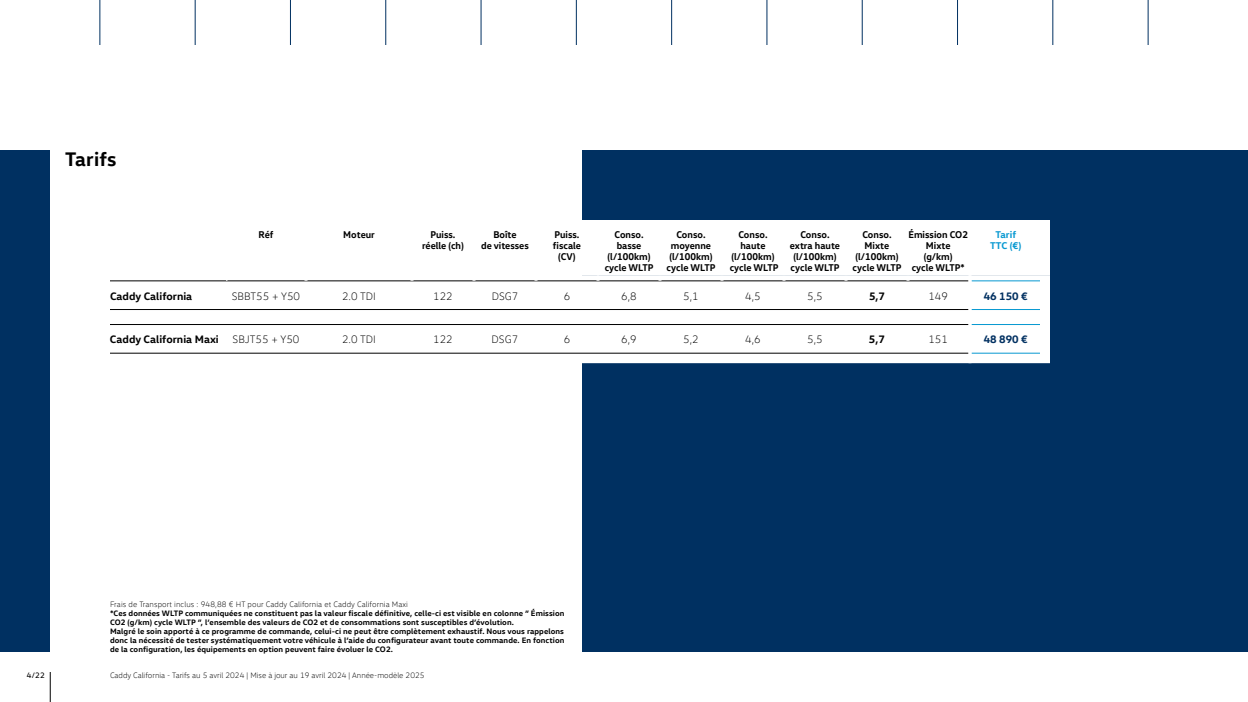
<style>
.page{position:relative;width:1248px;height:702px;background:#fff}
.page>*{position:absolute;margin:0;border:0;box-sizing:border-box;transform-origin:0 0}
.t1{font:700 20px "VW Head";letter-spacing:.01em;color:#000}
.t2{font:300 11px "VW Head";color:#000}
.t3{font:700 11px "VW Head";color:#000}
.t4{font:700 11px "VW Head";color:#003061}
.t5{font:700 10px/11px "VW Head";color:#000;text-align:center;scale:.95 1}
.t6{font:700 10px/11px "VW Head";color:#0798d1;text-align:center}
.t7{font:700 8px/9px "VW Head";letter-spacing:.01em;color:#000}
.t8{font:300 8px "VW Head";color:#000}
.t9{font:8px "VW Head";color:#000}
</style>
<div class="page">
<hr style="left:50px;top:672px;width:1px;height:30px;background:#000">
<div style="left:0;top:150px;width:50px;height:502px;background:#003061"></div>
<div style="left:583px;top:150px;width:665px;height:502px;background:#003061"></div>
<div style="left:582px;top:220px;width:468px;height:56px;background:#fff"></div>
<svg style="left:110px;top:276px;width:940px;height:87px"></svg>
<hr style="left:598px;top:230px;width:1px;height:46px;background:#fff">
<hr style="left:226px;top:281px;width:80px;height:1px;background:#000">
<hr style="left:306px;top:281px;width:106px;height:1px;background:#000">
<hr style="left:412px;top:281px;width:62px;height:1px;background:#000">
<hr style="left:474px;top:281px;width:62px;height:1px;background:#000">
<hr style="left:536px;top:281px;width:62px;height:1px;background:#000">
<hr style="left:598px;top:281px;width:62px;height:1px;background:#000">
<hr style="left:660px;top:281px;width:62px;height:1px;background:#000">
<hr style="left:722px;top:281px;width:62px;height:1px;background:#000">
<hr style="left:784px;top:281px;width:62px;height:1px;background:#000">
<hr style="left:846px;top:281px;width:62px;height:1px;background:#000">
<hr style="left:908px;top:281px;width:60px;height:1px;background:#000">
<hr style="left:226px;top:309px;width:80px;height:1px;background:#000">
<hr style="left:306px;top:309px;width:106px;height:1px;background:#000">
<hr style="left:412px;top:309px;width:62px;height:1px;background:#000">
<hr style="left:474px;top:309px;width:62px;height:1px;background:#000">
<hr style="left:536px;top:309px;width:62px;height:1px;background:#000">
<hr style="left:598px;top:309px;width:62px;height:1px;background:#000">
<hr style="left:660px;top:309px;width:62px;height:1px;background:#000">
<hr style="left:722px;top:309px;width:62px;height:1px;background:#000">
<hr style="left:784px;top:309px;width:62px;height:1px;background:#000">
<hr style="left:846px;top:309px;width:62px;height:1px;background:#000">
<hr style="left:908px;top:309px;width:60px;height:1px;background:#000">
<hr style="left:226px;top:324px;width:80px;height:1px;background:#000">
<hr style="left:306px;top:324px;width:106px;height:1px;background:#000">
<hr style="left:412px;top:324px;width:62px;height:1px;background:#000">
<hr style="left:474px;top:324px;width:62px;height:1px;background:#000">
<hr style="left:536px;top:324px;width:62px;height:1px;background:#000">
<hr style="left:598px;top:324px;width:62px;height:1px;background:#000">
<hr style="left:660px;top:324px;width:62px;height:1px;background:#000">
<hr style="left:722px;top:324px;width:62px;height:1px;background:#000">
<hr style="left:784px;top:324px;width:62px;height:1px;background:#000">
<hr style="left:846px;top:324px;width:62px;height:1px;background:#000">
<hr style="left:908px;top:324px;width:60px;height:1px;background:#000">
<hr style="left:226px;top:353px;width:80px;height:1px;background:#000">
<hr style="left:306px;top:353px;width:106px;height:1px;background:#000">
<hr style="left:412px;top:353px;width:62px;height:1px;background:#000">
<hr style="left:474px;top:353px;width:62px;height:1px;background:#000">
<hr style="left:536px;top:353px;width:62px;height:1px;background:#000">
<hr style="left:598px;top:353px;width:62px;height:1px;background:#000">
<hr style="left:660px;top:353px;width:62px;height:1px;background:#000">
<hr style="left:722px;top:353px;width:62px;height:1px;background:#000">
<hr style="left:784px;top:353px;width:62px;height:1px;background:#000">
<hr style="left:846px;top:353px;width:62px;height:1px;background:#000">
<hr style="left:908px;top:353px;width:60px;height:1px;background:#000">
<hr style="left:110px;top:309px;width:116px;height:1px;background:#000">
<hr style="left:110px;top:353px;width:116px;height:1px;background:#000">
<svg style="left:224px;top:276px;width:4px;height:5px"></svg>
<svg style="left:304px;top:276px;width:4px;height:5px"></svg>
<svg style="left:410px;top:276px;width:4px;height:5px"></svg>
<svg style="left:472px;top:276px;width:4px;height:5px"></svg>
<svg style="left:534px;top:276px;width:4px;height:5px"></svg>
<svg style="left:596px;top:276px;width:4px;height:5px"></svg>
<svg style="left:658px;top:276px;width:4px;height:5px"></svg>
<svg style="left:720px;top:276px;width:4px;height:5px"></svg>
<svg style="left:782px;top:276px;width:4px;height:5px"></svg>
<svg style="left:844px;top:276px;width:4px;height:5px"></svg>
<svg style="left:906px;top:276px;width:4px;height:5px"></svg>
<hr style="left:110px;top:281px;width:116px;height:1px;background:#000">
<hr style="left:110px;top:324px;width:116px;height:1px;background:#000">
<hr style="left:972px;top:281px;width:68px;height:1px;background:#0798d1">
<hr style="left:972px;top:309px;width:68px;height:1px;background:#0798d1">
<hr style="left:972px;top:324px;width:68px;height:1px;background:#0798d1">
<hr style="left:972px;top:353px;width:68px;height:1px;background:#0798d1">
<hr style="left:968px;top:220px;width:4px;height:10px;background:#fff">
<hr style="left:968px;top:230px;width:4px;height:46px;background:#fff">
<svg style="left:968px;top:276px;width:4px;height:5px"></svg>
<hr style="left:968px;top:281px;width:4px;height:29px;background:#fff">
<hr style="left:968px;top:310px;width:4px;height:15px;background:#fff">
<hr style="left:968px;top:325px;width:4px;height:28px;background:#fff">
<hr style="left:968px;top:353px;width:4px;height:10px;background:#fff">
<hr style="left:100px;top:0;width:1px;height:45px;background:#003061">
<hr style="left:195px;top:0;width:1px;height:45px;background:#003061">
<hr style="left:290px;top:0;width:1px;height:45px;background:#003061">
<hr style="left:386px;top:0;width:1px;height:45px;background:#003061">
<hr style="left:481px;top:0;width:1px;height:45px;background:#003061">
<hr style="left:576px;top:0;width:1px;height:45px;background:#003061">
<hr style="left:671px;top:0;width:1px;height:45px;background:#003061">
<hr style="left:767px;top:0;width:1px;height:45px;background:#003061">
<hr style="left:957px;top:0;width:1px;height:45px;background:#003061">
<hr style="left:862px;top:0;width:1px;height:45px;background:#003061">
<hr style="left:1053px;top:0;width:1px;height:45px;background:#003061">
<hr style="left:1148px;top:0;width:1px;height:45px;background:#003061">
<h1 class="t1" style="left:65px;top:146px;width:53px">Tarifs</h1>
<p class="t5" style="left:259px;top:228px;width:17px">Réf</p>
<p class="t5" style="left:343px;top:228px;width:35px">Moteur</p>
<p class="t5" style="left:422px;top:228px;width:46px">Puiss. réelle (ch)</p>
<p class="t5" style="left:481px;top:228px;width:52px">Boîte<br>de vitesses</p>
<p class="t5" style="left:553px;top:228px;width:31px">Puiss. fiscale (CV)</p>
<p class="t5" style="left:605px;top:228px;width:53px">Conso. basse (l/100km) cycle WLTP</p>
<p class="t5" style="left:667px;top:228px;width:53px">Conso. moyenne (l/100km) cycle WLTP</p>
<p class="t5" style="left:730px;top:228px;width:53px">Conso. haute (l/100km) cycle WLTP</p>
<p class="t5" style="left:790px;top:228px;width:54px">Conso. extra haute (l/100km) cycle WLTP</p>
<p class="t5" style="left:853px;top:228px;width:53px">Conso.<br>Mixte (l/100km) cycle WLTP</p>
<p class="t5" style="left:908px;top:228px;width:64px">Émission CO2<br>Mixte<br>(g/km)<br>cycle WLTP*</p>
<p class="t6" style="left:990px;top:228px;width:33px">Tarif<br>TTC (€)</p>
<h2 class="t3" style="left:110px;top:289px;width:84px">Caddy California</h2>
<h2 class="t2" style="left:232px;top:289px;width:70px">SBBT55 + Y50</h2>
<h2 class="t2" style="left:342px;top:289px;width:35px">2.0 TDI</h2>
<h2 class="t2" style="left:433px;top:289px;width:21px">122</h2>
<h2 class="t2" style="left:492px;top:289px;width:28px">DSG7</h2>
<h2 class="t2" style="left:564px;top:289px;width:8px">6</h2>
<h2 class="t2" style="left:621px;top:289px;width:17px">6,8</h2>
<h2 class="t2" style="left:683px;top:289px;width:17px">5,1</h2>
<h2 class="t2" style="left:745px;top:289px;width:17px">4,5</h2>
<h2 class="t2" style="left:807px;top:289px;width:17px">5,5</h2>
<h2 class="t3" style="left:869px;top:289px;width:17px">5,7</h2>
<h2 class="t2" style="left:928px;top:289px;width:21px">149</h2>
<h2 class="t4" style="left:984px;top:289px;width:46px">46 150 €</h2>
<h2 class="t3" style="left:110px;top:332px;width:110px">Caddy California Maxi</h2>
<h2 class="t2" style="left:233px;top:333px;width:68px">SBJT55 + Y50</h2>
<h2 class="t2" style="left:342px;top:333px;width:35px">2.0 TDI</h2>
<h2 class="t2" style="left:433px;top:333px;width:21px">122</h2>
<h2 class="t2" style="left:492px;top:333px;width:28px">DSG7</h2>
<h2 class="t2" style="left:564px;top:333px;width:8px">6</h2>
<h2 class="t2" style="left:621px;top:333px;width:17px">6,9</h2>
<h2 class="t2" style="left:683px;top:333px;width:17px">5,2</h2>
<h2 class="t2" style="left:745px;top:333px;width:17px">4,6</h2>
<h2 class="t2" style="left:807px;top:333px;width:17px">5,5</h2>
<h2 class="t3" style="left:869px;top:332px;width:17px">5,7</h2>
<h2 class="t2" style="left:928px;top:333px;width:21px">151</h2>
<h2 class="t4" style="left:984px;top:332px;width:46px">48 890 €</h2>
<p class="t8" style="left:110px;top:600px;width:299px">Frais de Transport inclus : 948,88 € HT pour Caddy California et Caddy California Maxi</p>
<p class="t7" style="left:110px;top:608px;width:456px">*Ces données WLTP communiquées ne constituent pas la valeur fiscale définitive, celle-ci est visible en colonne ” Émission CO2 (g/km) cycle WLTP ”, l’ensemble des valeurs de CO2 et de consommations sont susceptibles d’évolution.<br>Malgré le soin apporté à ce programme de commande, celui-ci ne peut être complètement exhaustif. Nous vous rappelons donc la nécessité de tester systématiquement votre véhicule à l’aide du configurateur avant toute commande. En fonction de la configuration, les équipements en option peuvent faire évoluer le CO2.</p>
<p class="t9" style="left:27px;top:671px;width:20px">4/22</p>
<p class="t8" style="left:110px;top:671px;width:316px">Caddy California - Tarifs au 5 avril 2024 | Mise à jour au 19 avril 2024 | Année-modèle 2025</p>
</div>
